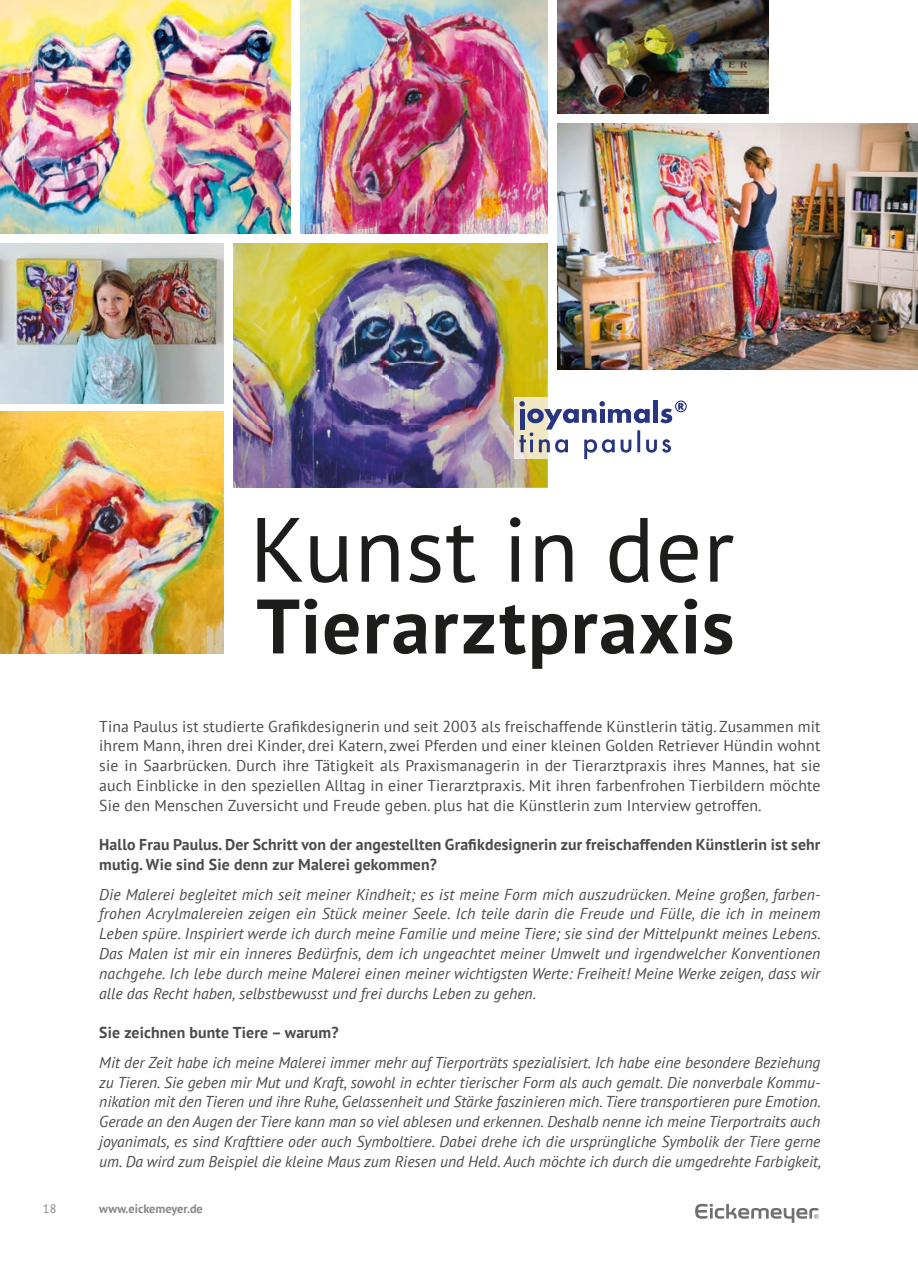
<style>
.page{position:relative;width:918px;height:1265px;background:#fff}
.page>*{position:absolute;margin:0;border:0;box-sizing:border-box;transform-origin:0 0}
.t1{font:91px "PT Sans";letter-spacing:.01em;color:#1d1d1b}
.t2{font:700 77px "PT Sans";letter-spacing:.02em;color:#1d1d1b}
.t3{font:italic 15.75px/19.8px "PT Sans";color:#4b4b4a;text-align:justify}
.t4{font:15.75px/19.8px "PT Sans";letter-spacing:.01em;color:#4b4b4a;text-align:justify}
.t5{font:700 15.75px/19.8px "PT Sans";letter-spacing:.01em;color:#4b4b4a}
.t6{font:700 12.25px "PT Sans";color:#878787}
.t7{font:12.25px "PT Sans";color:#878787}
</style>
<div class="page">
<svg style="left:695px;top:1204px;width:124px;height:19px"></svg>
<img style="left:0;top:0;width:291px;height:234px">
<img style="left:300px;top:0;width:248px;height:234px">
<img style="left:557px;top:0;width:211px;height:114px">
<img style="left:557px;top:123px;width:361px;height:247px">
<img style="left:233px;top:243px;width:315px;height:245px">
<img style="left:514px;top:397px;width:34px;height:62px">
<svg style="left:519px;top:401px;width:168px;height:58px"></svg>
<img style="left:0;top:243px;width:224px;height:161px">
<img style="left:0;top:411px;width:224px;height:242px">
<h1 class="t1" style="left:250px;top:491px;width:486px">Kunst in der</h1>
<h2 class="t2" style="left:256px;top:575px;width:479px">Tierarztpraxis</h2>
<p class="t4" style="left:99px;top:716px;width:722px">Tina Paulus ist studierte Grafikdesignerin und seit 2003 als freischaffende Künstlerin tätig. Zusammen mit ihrem Mann, ihren drei Kinder, drei Katern, zwei Pferden und einer kleinen Golden Retriever Hündin wohnt sie in Saarbrücken. Durch ihre Tätigkeit als Praxismanagerin in der Tierarztpraxis ihres Mannes, hat sie auch Einblicke in den speziellen Alltag in einer Tierarztpraxis. Mit ihren farbenfrohen Tierbildern möchte Sie den Menschen Zuversicht und Freude geben. plus hat die Künstlerin zum Interview getroffen.</p>
<p class="t5" style="left:99px;top:834px;width:722px">Hallo Frau Paulus. Der Schritt von der angestellten Grafik designerin zur freischaffenden Künstlerin ist sehr mutig. Wie sind Sie denn zur Malerei gekommen?</p>
<p class="t3" style="left:99px;top:884px;width:723px">Die Malerei begleitet mich seit meiner Kindheit; es ist meine Form mich auszudrücken. Meine großen, farben&shy;frohen Acrylmalereien zeigen ein Stück meiner Seele. Ich teile darin die Freude und Fülle, die ich in meinem Leben spüre. Inspiriert werde ich durch meine Familie und meine Tiere; sie sind der Mittelpunkt meines Lebens.<br>Das Malen ist mir ein inneres Bedürfnis, dem ich ungeachtet meiner Umwelt und irgendwelcher Konventionen nachgehe. Ich lebe durch meine Malerei einen meiner wichtigsten Werte: Freiheit! Meine Werke zeigen, dass wir alle das Recht haben, selbstbewusst und frei durchs Leben zu gehen.</p>
<p class="t5" style="left:99px;top:1022px;width:241px">Sie zeichnen bunte Tiere – warum?</p>
<p class="t3" style="left:99px;top:1052px;width:723px">Mit der Zeit habe ich meine Malerei immer mehr auf Tierporträts spezialisiert. Ich habe eine besondere Beziehung zu Tieren. Sie geben mir Mut und Kraft, sowohl in echter tierischer Form als auch gemalt. Die nonverbale Kommu&shy;nikation mit den Tieren und ihre Ruhe, Gelassenheit und Stärke faszinieren mich. Tiere transportieren pure Emotion.<br>Gerade an den Augen der Tiere kann man so viel ablesen und erkennen. Deshalb nenne ich meine Tierportraits auch joyanimals, es sind Krafttiere oder auch Symboltiere. Dabei drehe ich die ursprüngliche Symbolik der Tiere gerne um. Da wird zum Beispiel die kleine Maus zum Riesen und Held. Auch möchte ich durch die umgedrehte Farbigkeit,</p>
<p class="t7" style="left:43px;top:1201px;width:15px">18</p>
<p class="t6" style="left:99px;top:1201px;width:105px">www.eickemeyer.de</p>
</div>
